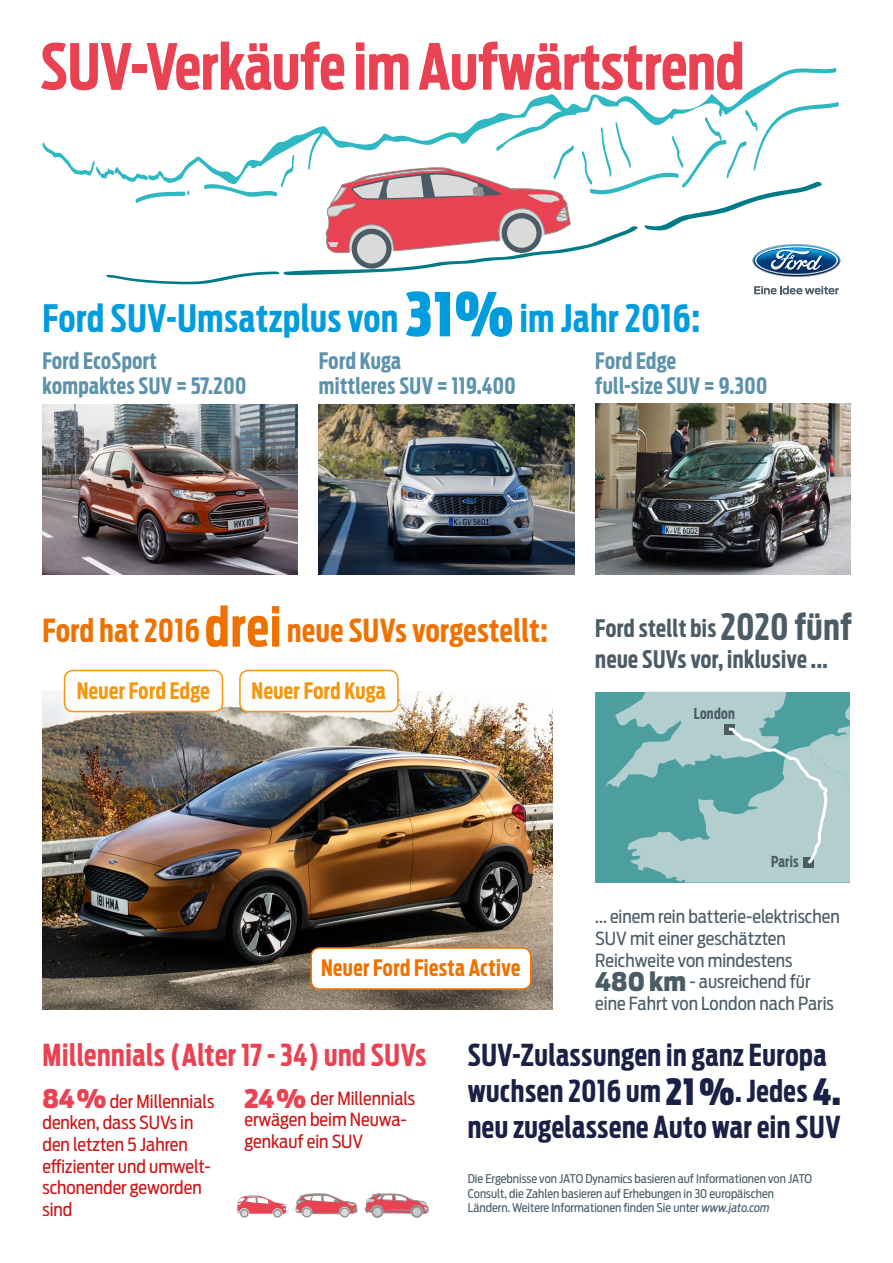
<style>
.page{position:relative;width:893px;height:1263px;background:#fff}
.page>*{position:absolute;margin:0;border:0;box-sizing:border-box;transform-origin:0 0}
.t1{font:700 63px "Ford Antenna Extra Cond";color:#e94252}
.t2{font:700 37.5px "Ford Antenna Extra Cond";letter-spacing:.02em;color:#009cde}
.t3{font:700 31.5px "Ford Antenna Extra Cond";letter-spacing:.02em;color:#ee7201}
.t4{font:700 30px/36px "Ford Antenna Extra Cond";letter-spacing:.02em;color:#1a2145}
.t5{font:700 30px "Ford Antenna Extra Cond";letter-spacing:.02em;color:#e94252}
.t6{font:700 24px/31.5px "Ford Antenna Extra Cond";letter-spacing:.015em;color:#4b5c67}
.t7{font:700 22.5px/25.5px "Ford Antenna Extra Cond";letter-spacing:.02em;color:#5c92ab}
.t8{font:700 22.5px "Ford Antenna Extra Cond";letter-spacing:.02em;color:#f49710}
.t9{font:700 22.5px "Ford Antenna Extra Cond";letter-spacing:.02em;color:#ee7201}
.t10{font:18px/21.6px "Ford Antenna Cond";color:#cd1618}
.t11{font:18px/21.6px "Ford Antenna Cond";color:#4b5c67}
.t12{font:700 15px "Ford Antenna Extra Cond";letter-spacing:.02em;color:#4b5c67}
.t13{font:12px/14.4px "Ford Antenna Cond";color:#4b5c67}
.s1{font-weight:900;font-size:60px}
.s2{font-size:54px}
.s3{font-size:36px}
.s4{font-weight:900;font-size:25.5px}
.s5{font-weight:900;font-size:36px}
.s6{font-weight:900;font-size:25.5px;color:#e94252}
.s7{font-style:italic}
</style>
<div class="page">
<img style="left:43px;top:404px;width:255px;height:170px">
<img style="left:43px;top:691px;width:510px;height:319px">
<img style="left:319px;top:404px;width:255px;height:170px">
<img style="left:595px;top:404px;width:255px;height:170px">
<svg style="left:365px;top:1193px;width:64px;height:25px"></svg>
<svg style="left:273px;top:1209px;width:9px;height:9px"></svg>
<svg style="left:240px;top:1209px;width:9px;height:9px"></svg>
<svg style="left:237px;top:1196px;width:49px;height:20px"></svg>
<svg style="left:296px;top:1193px;width:61px;height:25px"></svg>
<div style="left:597px;top:692px;width:253px;height:190px;background:#4d9f9f"></div>
<svg style="left:606px;top:692px;width:244px;height:190px"></svg>
<div style="left:240px;top:670px;width:158px;height:41px;background:#fff;border-radius:9px"></div>
<div style="left:239px;top:670px;width:160px;height:42px;border:2px solid #f49710;border-radius:9px"></div>
<div style="left:65px;top:670px;width:157px;height:41px;background:#fff;border-radius:9px"></div>
<div style="left:64px;top:670px;width:159px;height:42px;border:2px solid #f49710;border-radius:9px"></div>
<div style="left:311px;top:948px;width:220px;height:41px;background:#fff;border-radius:9px"></div>
<div style="left:310px;top:947px;width:221px;height:43px;border:2px solid #ee7201;border-radius:9px"></div>
<svg style="left:42px;top:68px;width:798px;height:226px"></svg>
<h1 class="t1" style="left:40px;top:12px;width:705px">SUV-Verkäufe im Aufwärtstrend</h1>
<h2 class="t2" style="left:43px;top:285px;width:659px">Ford SUV-Umsatzplus von <span class="s1">31%</span> im Jahr 2016:</h2>
<h3 class="t7" style="left:43px;top:346px;width:205px">Ford EcoSport kompaktes SUV = 57.200</h3>
<h3 class="t7" style="left:319px;top:346px;width:198px">Ford Kuga<br>mittleres SUV = 119.400</h3>
<h3 class="t7" style="left:595px;top:346px;width:174px">Ford Edge<br>full-size SUV = 9.300</h3>
<h3 class="t3" style="left:43px;top:603px;width:507px">Ford hat 2016 <span class="s2">drei</span> neue SUVs vorgestellt:</h3>
<h3 class="t6" style="left:595px;top:610px;width:258px">Ford stellt bis <span class="s3">2020 fünf </span>neue SUVs vor, inklusive ...</h3>
<h3 class="t8" style="left:77px;top:671px;width:135px">Neuer Ford Edge</h3>
<h3 class="t8" style="left:252px;top:671px;width:136px">Neuer Ford Kuga</h3>
<h3 class="t9" style="left:321px;top:948px;width:201px">Neuer Ford Fiesta Active</h3>
<p class="t12" style="left:694px;top:700px;width:43px">London</p>
<p class="t12" style="left:771px;top:849px;width:29px">Paris</p>
<h3 class="t11" style="left:595px;top:904px;width:246px">... einem rein batterie-elektrischen<br>SUV mit einer geschätzten<br>Reichweite von mindestens<br><span class="s4">480 km</span> - ausreichend für eine Fahrt von London nach Paris</h3>
<h3 class="t5" style="left:43px;top:1029px;width:385px">Millennials (Alter 17 - 34) und SUVs</h3>
<h3 class="t4" style="left:468px;top:1034px;width:375px">SUV-Zulassungen in ganz Europa wuchsen 2016 um <span class="s5">21%</span>. Jedes <span class="s5">4. </span>neu zugelassene Auto war ein SUV</h3>
<h3 class="t10" style="left:43px;top:1088px;width:173px"><span class="s6">84%</span> der Millennials denken, dass SUVs in den letzten 5 Jahren effizienter und umwelt&shy;schonender geworden sind</h3>
<h3 class="t10" style="left:244px;top:1085px;width:172px"><span class="s6">24%</span> der Millennials erwägen beim Neuwa&shy;genkauf ein SUV</h3>
<p class="t13" style="left:468px;top:1170px;width:346px">Die Ergebnisse von JATO Dynamics basieren auf Informationen von JATO<br>Consult, die Zahlen basieren auf Erhebungen in 30 europäischen<br>Ländern. Weitere Informationen finden Sie unter <span class="s7">www.jato.com</span></p>
</div>
